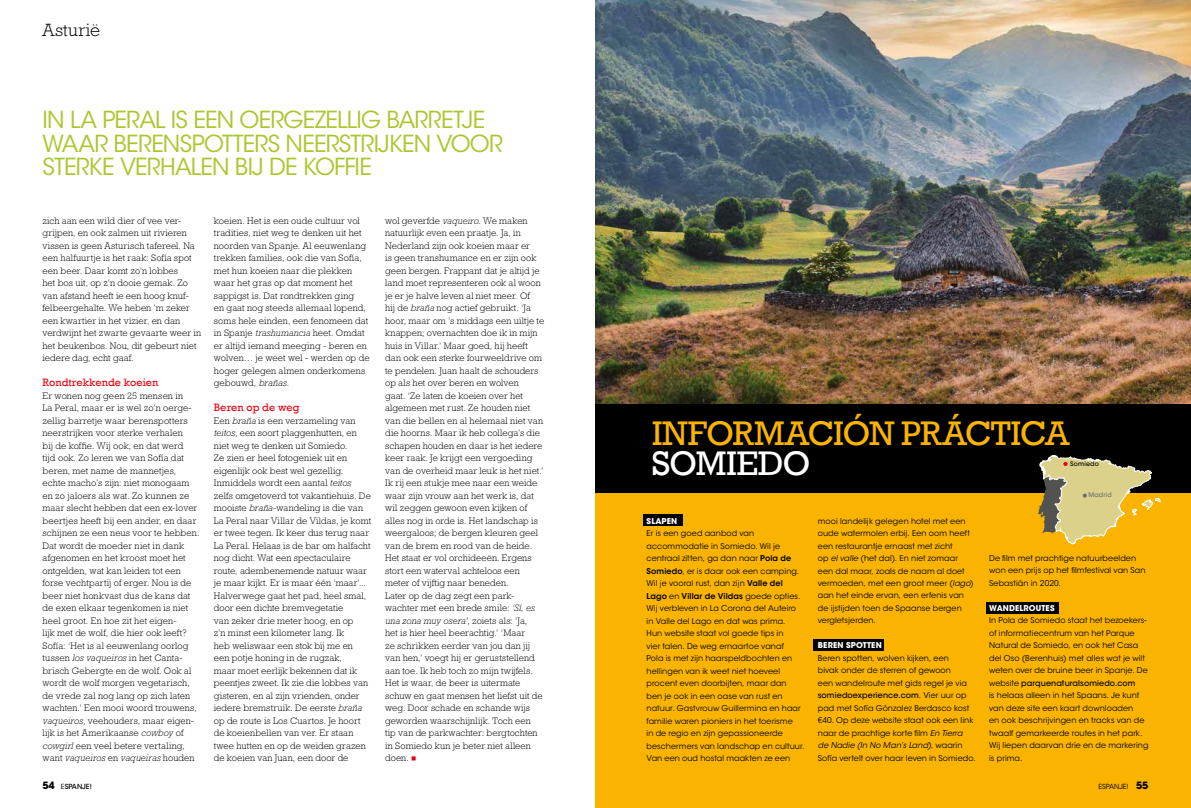
<style>
.page{position:relative;width:1191px;height:808px;background:#fff}
.page>*{position:absolute;margin:0;border:0;box-sizing:border-box;transform-origin:0 0}
.t1{font:35px "Rockwell";letter-spacing:-.03em;color:#fab400}
.t2{font:35px "Rockwell";letter-spacing:-.025em;color:#fff}
.t3{font:23.4px/23.4px "ITC Avant Garde Std";letter-spacing:-.035em;color:#a8c82e}
.t4{font:300 18px "Rockwell Std";letter-spacing:.02em;color:#000}
.t5{font:11px "Rockwell";letter-spacing:.005em;color:#e30613}
.t6{font:700 10px "ITC Avant Garde Std";color:#000}
.t7{font:300 9.5px/12.5px "Rockwell Std";letter-spacing:.01em;color:#000}
.t8{font:8px/12.5px "ITC Avant Garde Std";letter-spacing:.01em;color:#000}
.t9{font:700 8px "ITC Avant Garde Std";letter-spacing:.02em;color:#fff}
.t10{font:7px "ITC Avant Garde Std";color:#000}
.t11{font:500 7px "ITC Avant Garde Std";color:#000}
.t12{font:500 6.3px "ITC Avant Garde Std";letter-spacing:.025em;color:#000}
.t13{font:500 6.3px "ITC Avant Garde Std";letter-spacing:.025em;color:#706f6f}
.s1{font-style:italic}
.s2{font-weight:400}
.s3{color:#e30613}
.s4{font-weight:600}
.s5{font-weight:500}
.s6{font-weight:700;font-size:10px}
</style>
<div class="page">
<img style="left:595px;top:0;width:596px;height:404px">
<div style="left:595px;top:492px;width:596px;height:316px;background:#fab400"></div>
<div style="left:595px;top:404px;width:596px;height:89px;background:#000"></div>
<div style="left:643px;top:514px;width:39px;height:12px;background:#000"></div>
<div style="left:986px;top:602px;width:72px;height:12px;background:#000"></div>
<div style="left:813px;top:640px;width:71px;height:11px;background:#000"></div>
<svg style="left:1038px;top:455px;width:123px;height:89px"></svg>
<h3 class="t4" style="left:43px;top:20px;width:59px">Asturië</h3>
<h2 class="t3" style="left:43px;top:108px;width:462px">IN LA PERAL IS EEN OERGEZELLIG BARRETJE<br>WAAR BERENSPOTTERS NEERSTRIJKEN VOOR<br>STERKE VERHALEN BIJ DE KOFFIE</h2>
<p class="t7" style="left:43px;top:214px;width:160px">zich aan een wild dier of vee ver&shy;grijpen, en ook zalmen uit rivieren vissen is geen Asturisch tafereel. Na een halfuurtje is het raak: Sofía spot een beer. Daar komt zo’n lobbes<br>het bos uit, op z’n dooie gemak. Zo van afstand heeft ie een hoog knuf&shy;felbeergehalte. We heben ’m zeker een kwartier in het vizier, en dan verdwijnt het zwarte gevaarte weer in het beukenbos. Nou, dit gebeurt niet iedere dag, echt gaaf.</p>
<p class="t5" style="left:43px;top:376px;width:117px">Rondtrekkende koeien</p>
<p class="t7" style="left:43px;top:389px;width:158px">Er wonen nog geen 25 mensen in<br>La Peral, maar er is wel zo’n oerge&shy;zellig barretje waar berenspotters neerstrijken voor sterke verhalen<br>bij de koffie. Wij ook, en dat werd<br>tijd ook. Zo leren we van Sofía dat beren, met name de mannetjes, echte macho’s zijn: niet monogaam en zo jaloers als wat. Zo kunnen ze maar slecht hebben dat een ex-lover beertjes heeft bij een ander, en daar schijnen ze een neus voor te hebben.<br>Dat wordt de moeder niet in dank afgenomen en het kroost moet het ontgelden, wat kan leiden tot een forse vechtpartij of erger. Nou is de beer niet honkvast dus de kans dat de exen elkaar tegenkomen is niet heel groot. En hoe zit het eigen-<br>lijk met de wolf, die hier ook leeft?<br>Sofía: ‘Het is al eeuwenlang oorlog tussen <span class="s1">los vaqueiros</span> in het Canta&shy;brisch Gebergte en de wolf. Ook al wordt de wolf morgen vegetarisch, de vrede zal nog lang op zich laten wachten.’ Een mooi woord trouwens, <span class="s1">vaqueiros</span>, veehouders, maar eigen&shy;lijk is het Amerikaanse <span class="s1">cowboy</span> of <span class="s1">cowgirl</span> een veel betere vertaling, want <span class="s1">vaqueiros</span> en <span class="s1">vaqueiras</span> houden</p>
<p class="t6" style="left:42px;top:779px;width:14px">54</p>
<p class="t11" style="left:61px;top:782px;width:32px"><span class="s2">E</span>SPANJE!</p>
<p class="t7" style="left:214px;top:214px;width:157px">koeien. Het is een oude cultuur vol tradities, niet weg te denken uit het noorden van Spanje. Al eeuwenlang trekken families, ook die van Sofía, met hun koeien naar die plekken waar het gras op dat moment het sappigst is. Dat rondtrekken ging<br>en gaat nog steeds allemaal lopend, soms hele einden, een fenomeen dat in Spanje <span class="s1">trashumancia</span> heet. Omdat er altijd iemand meeging - beren en wolven… je weet wel - werden op de hoger gelegen almen onderkomens gebouwd, <span class="s1">brañas</span>.</p>
<p class="t5" style="left:214px;top:401px;width:87px">Beren op de weg</p>
<p class="t7" style="left:214px;top:414px;width:159px">Een <span class="s1">braña</span> is een verzameling van <span class="s1">teitos</span>, een soort plaggenhutten, en niet weg te denken uit Somiedo.<br>Ze zien er heel fotogeniek uit en eigenlijk ook best wel gezellig.<br>Inmiddels wordt een aantal <span class="s1">teitos </span>zelfs omgetoverd tot vakantiehuis. De mooiste <span class="s1">braña</span>-wandeling is die van La Peral naar Villar de Vildas, je komt er twee tegen. Ik keer dus terug naar La Peral. Helaas is de bar om halfacht nog dicht. Wat een spectaculaire route, adembenemende natuur waar je maar kijkt. Er is maar één ‘maar’...<br>Halverwege gaat het pad, heel smal, door een dichte bremvegetatie<br>van zeker drie meter hoog, en op<br>z’n minst een kilometer lang. Ik<br>heb weliswaar een stok bij me en<br>een potje honing in de rugzak,<br>maar moet eerlijk bekennen dat ik peentjes zweet. Ik zie die lobbes van gisteren, en al zijn vrienden, onder iedere bremstruik. De eerste <span class="s1">braña </span>op de route is Los Cuartos. Je hoort de koeienbellen van ver. Er staan twee hutten en op de weiden grazen de koeien van Juan, een door de</p>
<p class="t7" style="left:385px;top:214px;width:160px">wol geverfde <span class="s1">vaqueiro</span>. We maken natuurlijk even een praatje. Ja, in Nederland zijn ook koeien maar er<br>is geen transhumance en er zijn ook geen bergen. Frappant dat je altijd je land moet representeren ook al woon je er je halve leven al niet meer. Of<br>hij de <span class="s1">braña</span> nog actief gebruikt. ‘Ja hoor, maar om ’s middags een uiltje te knappen; overnachten doe ik in mijn huis in Villar.’ Maar goed, hij heeft dan ook een sterke fourweeldrive om te pendelen. Juan haalt de schouders op als het over beren en wolven<br>gaat. ‘Ze laten de koeien over het algemeen met rust. Ze houden niet van die bellen en al helemaal niet van die hoorns. Maar ik heb collega’s die schapen houden en daar is het iedere keer raak. Je krijgt een vergoeding van de overheid maar leuk is het niet.’ Ik rij een stukje mee naar een weide waar zijn vrouw aan het werk is, dat wil zeggen gewoon even kijken of alles nog in orde is. Het landschap is weergaloos; de bergen kleuren geel van de brem en rood van de heide.<br>Het staat er vol orchideeën. Ergens stort een waterval achteloos een meter of vijftig naar beneden.<br>Later op de dag zegt een park&shy;wachter met een brede smile: <span class="s1">‘Sí, es una zona muy osera’</span>, zoiets als: ‘Ja,<br>het is hier heel beerachtig.’ ‘Maar<br>ze schrikken eerder van jou dan jij van hen,’ voegt hij er geruststellend aan toe. Ik heb toch zo mijn twijfels.<br>Het is waar, de beer is uitermate schuw en gaat mensen het liefst uit de weg. Door schade en schande wijs geworden waarschijnlijk. Toch een<br>tip van de parkwachter: bergtochten in Somiedo kun je beter niet alleen doen. <span class="s3">■</span></p>
<h1 class="t1" style="left:652px;top:413px;width:419px">INFORMACIÓN PRÁCTICA</h1>
<h1 class="t2" style="left:652px;top:443px;width:160px">SOMIEDO</h1>
<p class="t12" style="left:1070px;top:460px;width:30px">Somiedo</p>
<p class="t9" style="left:646px;top:515px;width:32px">SLAPEN</p>
<p class="t8" style="left:646px;top:527px;width:159px">Er is een goed aanbod van accommodatie in Somiedo. Wil je centraal zitten, ga dan naar <span class="s4">Pola de Somiedo</span>, er is daar ook een camping.<br>Wil je vooral rust, dan zijn <span class="s4">Valle del Lago</span> en <span class="s4">Villar de Vildas</span> goede opties.<br>Wij verbleven in La Corona del Auteiro in Valle del Lago en dat was prima.<br>Hun website staat vol goede tips in<br>vier talen. De weg ernaartoe vanaf<br>Pola is met zijn haarspeldbochten en hellingen van ik weet niet hoeveel procent even doorbijten, maar dan ben je ook in een oase van rust en natuur. Gastvrouw Guillermina en haar familie waren pioniers in het toerisme<br>in de regio en zijn gepassioneerde beschermers van landschap en cultuur.<br>Van een oud hostal maakten ze een</p>
<p class="t8" style="left:818px;top:514px;width:157px">mooi landelijk gelegen hotel met een oude watermolen erbij. Een oom heeft een restaurantje ernaast met zicht<br>op <span class="s1">el valle</span> (het dal). En niet zomaar een dal maar, zoals de naam al doet vermoeden, met een groot meer (<span class="s1">lago</span>) aan het einde ervan, een erfenis van de ijstijden toen de Spaanse bergen vergletsjerden.</p>
<p class="t9" style="left:818px;top:640px;width:65px">BEREN SPOTTEN</p>
<p class="t8" style="left:818px;top:652px;width:159px">Beren spotten, wolven kijken, een<br>bivak onder de sterren of gewoon<br>een wandelroute met gids regel je via <span class="s5">somiedoexperience.com</span>. Vier uur op pad met Sofía Gónzalez Berdasco kost €40. Op deze website staat ook een link naar de prachtige korte film <span class="s1">En Tierra<br>de Nadie (In No Man’s Land)</span>, waarin Sofía vertelt over haar leven in Somiedo.</p>
<p class="t13" style="left:1088px;top:491px;width:25px">Madrid</p>
<p class="t8" style="left:989px;top:552px;width:158px">De film met prachtige natuurbeelden won een prijs op het filmfestival van San<br>Sebastián in 2020.</p>
<p class="t9" style="left:989px;top:603px;width:67px">WANDELROUTES</p>
<p class="t8" style="left:989px;top:614px;width:161px">In Pola de Somiedo staat het bezoekers&shy;of informatiecentrum van het Parque Natural de Somiedo, en ook het Casa del Oso (Berenhuis) met alles wat je wilt weten over de bruine beer in Spanje. De website <span class="s5">parquenaturalsomiedo.com<br></span>is helaas alleen in het Spaans. Je kunt van deze site een kaart downloaden<br>en ook beschrijvingen en tracks van de twaalf gemarkeerde routes in het park.<br>Wij liepen daarvan drie en de markering is prima.</p>
<p class="t10" style="left:1098px;top:782px;width:52px">ESPANJE! <span class="s6">55</span></p>
</div>
